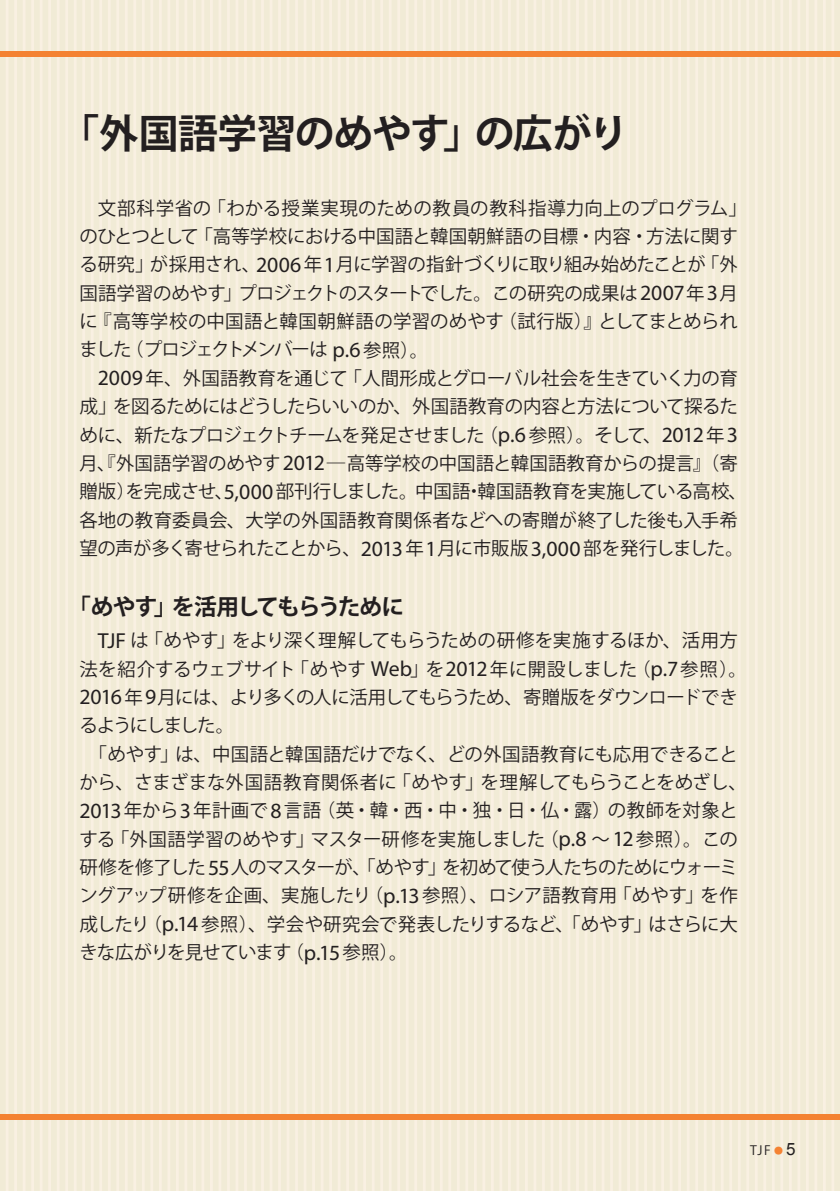
<style>
.page{position:relative;width:840px;height:1191px;background:#fff}
.page>*{position:absolute;margin:0;border:0;box-sizing:border-box;transform-origin:0 0}
.t1{font:700 39.6px "Koz Go Pro";letter-spacing:-.03em;color:#231f20}
.t2{font:700 22.6px "Koz Go Pro";letter-spacing:-.055em;color:#231f20}
.t3{font:18.4px/28.4px "Koz Go Pro";letter-spacing:-.015em;color:#231f20}
.t4{font:18.4px "Koz Go Pro";letter-spacing:-.045em;color:#231f20}
.t5{font:18.4px "Koz Go Pro";letter-spacing:.015em;color:#231f20}
.t6{font:18.4px "Koz Go Pro";letter-spacing:-.055em;color:#231f20}
.t7{font:18.4px "Koz Go Pro";letter-spacing:.01em;color:#231f20}
.t8{font:18.4px "Koz Go Pro";letter-spacing:-.04em;color:#231f20}
.t9{font:18.4px "Koz Go Pro";letter-spacing:-.08em;color:#231f20}
.t10{font:12.8px "Koz Go Pro";color:#231f20}
.s1{font-family:"Myriad Pro";font-size:21.8px}
.s2{font-size:9px;color:#f48232}
.s3{font-family:"Arial";font-size:17px}
</style>
<div class="page">
<div style="left:0;top:0;width:839px;height:1191px;background:#f1ebd6"></div>
<hr style="left:6px;top:0;width:3px;height:1191px;background:#f9f0e2">
<hr style="left:14px;top:0;width:3px;height:1191px;background:#f9f0e2">
<hr style="left:23px;top:0;width:3px;height:1191px;background:#f9f0e2">
<hr style="left:31px;top:0;width:3px;height:1191px;background:#f9f0e2">
<hr style="left:40px;top:0;width:3px;height:1191px;background:#f9f0e2">
<hr style="left:48px;top:0;width:3px;height:1191px;background:#f9f0e2">
<hr style="left:57px;top:0;width:3px;height:1191px;background:#f9f0e2">
<hr style="left:65px;top:0;width:3px;height:1191px;background:#f9f0e2">
<hr style="left:74px;top:0;width:3px;height:1191px;background:#f9f0e2">
<hr style="left:82px;top:0;width:3px;height:1191px;background:#f9f0e2">
<hr style="left:91px;top:0;width:3px;height:1191px;background:#f9f0e2">
<hr style="left:99px;top:0;width:3px;height:1191px;background:#f9f0e2">
<hr style="left:108px;top:0;width:3px;height:1191px;background:#f9f0e2">
<hr style="left:116px;top:0;width:3px;height:1191px;background:#f9f0e2">
<hr style="left:125px;top:0;width:3px;height:1191px;background:#f9f0e2">
<hr style="left:133px;top:0;width:3px;height:1191px;background:#f9f0e2">
<hr style="left:142px;top:0;width:3px;height:1191px;background:#f9f0e2">
<hr style="left:150px;top:0;width:3px;height:1191px;background:#f9f0e2">
<hr style="left:159px;top:0;width:3px;height:1191px;background:#f9f0e2">
<hr style="left:167px;top:0;width:3px;height:1191px;background:#f9f0e2">
<hr style="left:176px;top:0;width:3px;height:1191px;background:#f9f0e2">
<hr style="left:184px;top:0;width:3px;height:1191px;background:#f9f0e2">
<hr style="left:193px;top:0;width:3px;height:1191px;background:#f9f0e2">
<hr style="left:201px;top:0;width:3px;height:1191px;background:#f9f0e2">
<hr style="left:210px;top:0;width:3px;height:1191px;background:#f9f0e2">
<hr style="left:218px;top:0;width:3px;height:1191px;background:#f9f0e2">
<hr style="left:227px;top:0;width:3px;height:1191px;background:#f9f0e2">
<hr style="left:235px;top:0;width:3px;height:1191px;background:#f9f0e2">
<hr style="left:244px;top:0;width:3px;height:1191px;background:#f9f0e2">
<hr style="left:252px;top:0;width:3px;height:1191px;background:#f9f0e2">
<hr style="left:261px;top:0;width:3px;height:1191px;background:#f9f0e2">
<hr style="left:269px;top:0;width:3px;height:1191px;background:#f9f0e2">
<hr style="left:278px;top:0;width:3px;height:1191px;background:#f9f0e2">
<hr style="left:286px;top:0;width:3px;height:1191px;background:#f9f0e2">
<hr style="left:295px;top:0;width:3px;height:1191px;background:#f9f0e2">
<hr style="left:303px;top:0;width:3px;height:1191px;background:#f9f0e2">
<hr style="left:312px;top:0;width:3px;height:1191px;background:#f9f0e2">
<hr style="left:320px;top:0;width:3px;height:1191px;background:#f9f0e2">
<hr style="left:329px;top:0;width:3px;height:1191px;background:#f9f0e2">
<hr style="left:337px;top:0;width:3px;height:1191px;background:#f9f0e2">
<hr style="left:346px;top:0;width:3px;height:1191px;background:#f9f0e2">
<hr style="left:354px;top:0;width:3px;height:1191px;background:#f9f0e2">
<hr style="left:363px;top:0;width:3px;height:1191px;background:#f9f0e2">
<hr style="left:371px;top:0;width:3px;height:1191px;background:#f9f0e2">
<hr style="left:380px;top:0;width:3px;height:1191px;background:#f9f0e2">
<hr style="left:388px;top:0;width:3px;height:1191px;background:#f9f0e2">
<hr style="left:397px;top:0;width:3px;height:1191px;background:#f9f0e2">
<hr style="left:405px;top:0;width:3px;height:1191px;background:#f9f0e2">
<hr style="left:414px;top:0;width:3px;height:1191px;background:#f9f0e2">
<hr style="left:422px;top:0;width:3px;height:1191px;background:#f9f0e2">
<hr style="left:431px;top:0;width:3px;height:1191px;background:#f9f0e2">
<hr style="left:439px;top:0;width:3px;height:1191px;background:#f9f0e2">
<hr style="left:448px;top:0;width:3px;height:1191px;background:#f9f0e2">
<hr style="left:456px;top:0;width:3px;height:1191px;background:#f9f0e2">
<hr style="left:465px;top:0;width:3px;height:1191px;background:#f9f0e2">
<hr style="left:473px;top:0;width:3px;height:1191px;background:#f9f0e2">
<hr style="left:482px;top:0;width:3px;height:1191px;background:#f9f0e2">
<hr style="left:490px;top:0;width:3px;height:1191px;background:#f9f0e2">
<hr style="left:499px;top:0;width:3px;height:1191px;background:#f9f0e2">
<hr style="left:507px;top:0;width:3px;height:1191px;background:#f9f0e2">
<hr style="left:516px;top:0;width:3px;height:1191px;background:#f9f0e2">
<hr style="left:524px;top:0;width:3px;height:1191px;background:#f9f0e2">
<hr style="left:533px;top:0;width:3px;height:1191px;background:#f9f0e2">
<hr style="left:541px;top:0;width:3px;height:1191px;background:#f9f0e2">
<hr style="left:550px;top:0;width:3px;height:1191px;background:#f9f0e2">
<hr style="left:558px;top:0;width:3px;height:1191px;background:#f9f0e2">
<hr style="left:567px;top:0;width:3px;height:1191px;background:#f9f0e2">
<hr style="left:575px;top:0;width:3px;height:1191px;background:#f9f0e2">
<hr style="left:584px;top:0;width:3px;height:1191px;background:#f9f0e2">
<hr style="left:592px;top:0;width:3px;height:1191px;background:#f9f0e2">
<hr style="left:601px;top:0;width:3px;height:1191px;background:#f9f0e2">
<hr style="left:609px;top:0;width:3px;height:1191px;background:#f9f0e2">
<hr style="left:618px;top:0;width:3px;height:1191px;background:#f9f0e2">
<hr style="left:626px;top:0;width:3px;height:1191px;background:#f9f0e2">
<hr style="left:635px;top:0;width:3px;height:1191px;background:#f9f0e2">
<hr style="left:643px;top:0;width:3px;height:1191px;background:#f9f0e2">
<hr style="left:652px;top:0;width:3px;height:1191px;background:#f9f0e2">
<hr style="left:660px;top:0;width:3px;height:1191px;background:#f9f0e2">
<hr style="left:669px;top:0;width:3px;height:1191px;background:#f9f0e2">
<hr style="left:677px;top:0;width:3px;height:1191px;background:#f9f0e2">
<hr style="left:686px;top:0;width:3px;height:1191px;background:#f9f0e2">
<hr style="left:694px;top:0;width:3px;height:1191px;background:#f9f0e2">
<hr style="left:703px;top:0;width:3px;height:1191px;background:#f9f0e2">
<hr style="left:711px;top:0;width:3px;height:1191px;background:#f9f0e2">
<hr style="left:720px;top:0;width:3px;height:1191px;background:#f9f0e2">
<hr style="left:729px;top:0;width:2px;height:1191px;background:#f9f0e2">
<hr style="left:737px;top:0;width:3px;height:1191px;background:#f9f0e2">
<hr style="left:746px;top:0;width:2px;height:1191px;background:#f9f0e2">
<hr style="left:754px;top:0;width:3px;height:1191px;background:#f9f0e2">
<hr style="left:763px;top:0;width:2px;height:1191px;background:#f9f0e2">
<hr style="left:771px;top:0;width:3px;height:1191px;background:#f9f0e2">
<hr style="left:780px;top:0;width:2px;height:1191px;background:#f9f0e2">
<hr style="left:788px;top:0;width:3px;height:1191px;background:#f9f0e2">
<hr style="left:797px;top:0;width:2px;height:1191px;background:#f9f0e2">
<hr style="left:805px;top:0;width:3px;height:1191px;background:#f9f0e2">
<hr style="left:814px;top:0;width:2px;height:1191px;background:#f9f0e2">
<hr style="left:822px;top:0;width:3px;height:1191px;background:#f9f0e2">
<hr style="left:831px;top:0;width:2px;height:1191px;background:#f9f0e2">
<div style="left:0;top:51px;width:839px;height:6px;background:#f48232"></div>
<div style="left:0;top:1114px;width:839px;height:6px;background:#f48232"></div>
<h1 class="t1" style="left:60px;top:108px;width:570px">「外国語学習のめやす」の広がり</h1>
<p class="t3" style="left:79px;top:194px;width:668px;text-indent:18px">文部科学省の「わかる授業実現のための教員の教科指導力向上のプログラム」のひとつとして「高等学校における中国語と韓国朝鮮語の目標・内容・方法に関する研究」が採用され、<span class="s1">2006</span>年<span class="s1">1</span>月に学習の指針づくりに取り組み始めたことが「外国語学習のめやす」プロジェクトのスタートでした。この研究の成果は<span class="s1">2007</span>年<span class="s1">3</span>月に『高等学校の中国語と韓国朝鮮語の学習のめやす（試行版）』としてまとめられました（プロジェクトメンバーは <span class="s1">p.6</span> 参照）。</p>
<p class="t3" style="left:79px;top:364px;width:668px;text-align:center"><span class="s1">2009</span>年、外国語教育を通じて「人間形成とグローバル社会を生きていく力の育<br>成」を図るためにはどうしたらいいのか、外国語教育の内容と方法について探るために、新たなプロジェクトチームを発足させました（<span class="s1">p.6</span> 参照）。そして、<span class="s1">2012</span>年<span class="s1">3</span>月、『外国語学習のめやす<span class="s1">2012</span>―高等学校の中国語と韓国語教育からの提言』（寄贈版）を完成させ、<span class="s1">5,000</span>部刊行しました。中国語・韓国語教育を実施している高校、各地の教育委員会、大学の外国語教育関係者などへの寄贈が終了した後も入手希望の声が多く寄せられたことから、<span class="s1">2013</span>年<span class="s1">1</span>月に市販版<span class="s1">3,000</span> 部を発行しました。</p>
<p class="t2" style="left:68px;top:592px;width:337px">「めやす」を活用してもらうために</p>
<p class="t3" style="left:98px;top:626px;width:641px"><span class="s1">TJF</span> は「めやす」をより深く理解してもらうための研修を実施するほか、活用方</p>
<p class="t3" style="left:79px;top:655px;width:668px">法を紹介するウェブサイト「めやす <span class="s1">Web</span>」を<span class="s1">2012</span>年に開設しました（<span class="s1">p.7</span>参照）。</p>
<p class="t4" style="left:79px;top:685px;width:659px"><span class="s1">2016</span> 年<span class="s1">9</span>月には、より多くの人に活用してもらうため、寄贈版をダウンロードでき</p>
<p class="t9" style="left:79px;top:713px;width:156px">るようにしました。</p>
<p class="t3" style="left:89px;top:740px;width:650px">「めやす」は、中国語と韓国語だけでなく、どの外国語教育にも応用できること</p>
<p class="t3" style="left:79px;top:768px;width:668px">から、さまざまな外国語教育関係者に「めやす」を理解してもらうことをめざし、</p>
<p class="t5" style="left:79px;top:798px;width:659px"><span class="s1">2013</span>年から<span class="s1">3</span>年計画で<span class="s1">8</span>言語（英・韓・西・中・独・日・仏・露）の教師を対象と</p>
<p class="t3" style="left:79px;top:825px;width:659px">する「外国語学習のめやす」マスター研修を実施しました（<span class="s1">p.8</span> ～ <span class="s1">12</span>参照）。この</p>
<p class="t6" style="left:79px;top:855px;width:659px">研修を修了した <span class="s1">55</span>人のマスターが、「めやす」を初めて使う人たちのためにウォーミ</p>
<p class="t7" style="left:79px;top:883px;width:659px">ングアップ研修を企画、実施したり（<span class="s1">p.13</span>参照）、ロシア語教育用「めやす」を作</p>
<p class="t3" style="left:79px;top:910px;width:659px">成したり（<span class="s1">p.14</span> 参照）、学会や研究会で発表したりするなど、「めやす」はさらに大</p>
<p class="t8" style="left:79px;top:940px;width:329px">きな広がりを見せています（<span class="s1">p.15</span> 参照）。</p>
<p class="t10" style="left:749px;top:1142px;width:47px">TJF <span class="s2">●</span><span class="s3">5</span></p>
</div>
